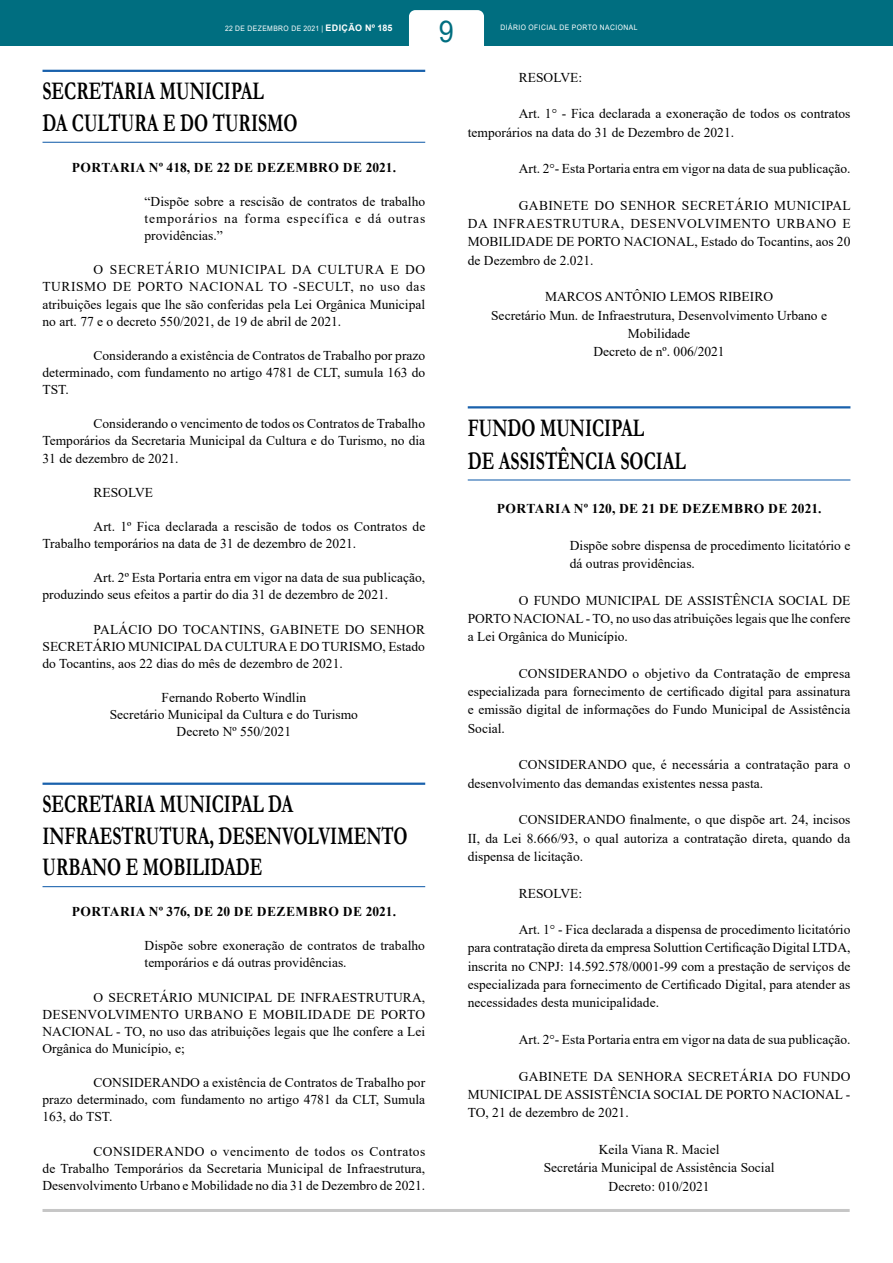
<style>
.page{position:relative;width:893px;height:1263px;background:#fff}
.page>*{position:absolute;margin:0;border:0;box-sizing:border-box;transform-origin:0 0}
.t1{font:30px "Arial";color:#006e80;scale:.9 1}
.t2{font:700 25.5px/31.5px "Garamond";color:#000;scale:.7 1}
.t3{font:13.5px/17.1px "Times New Roman";color:#000;text-align:justify}
.t4{font:700 13.5px "Times New Roman";letter-spacing:.035em;color:#000}
.t5{font:7.5px "Arial";letter-spacing:.065em;color:#fff;scale:.9 1}
.s1{font-weight:700;font-size:9px}
</style>
<div class="page">
<div style="left:0;top:0;width:893px;height:46px;background:#006e80"></div>
<div style="left:409px;top:10px;width:75px;height:57px;background:#fff;border-radius:6px"></div>
<hr style="left:43px;top:1209px;width:807px;height:3px;background:#c6c6c6">
<hr style="left:43px;top:70px;width:382px;height:2px;background:#1961ac">
<hr style="left:43px;top:142px;width:382px;height:1px;background:#1961ac">
<hr style="left:43px;top:782px;width:382px;height:3px;background:#1961ac">
<hr style="left:43px;top:886px;width:382px;height:1px;background:#1961ac">
<hr style="left:468px;top:406px;width:382px;height:2px;background:#1961ac">
<hr style="left:468px;top:479px;width:382px;height:1px;background:#1961ac">
<h1 class="t1" style="left:439px;top:11px;width:18px">9</h1>
<p class="t5" style="left:225px;top:24px;width:187px">22 DE DEZEMBRO DE 2021 | <span class="s1">EDIÇÃO Nº 185</span></p>
<p class="t5" style="left:501px;top:23px;width:154px">DIÁRIO OFICIAL DE PORTO NACIONAL</p>
<h2 class="t2" style="left:43px;top:76px;width:366px">SECRETARIA MUNICIPAL<br>DA CULTURA E DO TURISMO</h2>
<p class="t4" style="left:72px;top:158px;width:326px">PORTARIA Nº 418, DE 22 DE DEZEMBRO DE 2021.</p>
<p class="t3" style="left:145px;top:192px;width:282px">“Dispõe sobre a rescisão de contratos de trabalho temporários na forma específica e dá outras providências.”</p>
<p class="t3" style="left:43px;top:261px;width:384px;text-indent:51px">O SECRETÁRIO MUNICIPAL DA CULTURA E DO TURISMO DE PORTO NACIONAL TO -SECULT, no uso das atribuições legais que lhe são conferidas pela Lei Orgânica Municipal no art. 77 e o decreto 550/2021, de 19 de abril de 2021.</p>
<p class="t3" style="left:43px;top:346px;width:384px;text-indent:51px">Considerando a existência de Contratos de Trabalho por prazo determinado, com fundamento no artigo 4781 de CLT, sumula 163 do TST.</p>
<p class="t3" style="left:43px;top:415px;width:384px;text-indent:51px">Considerando o vencimento de todos os Contratos de Trabalho Temporários da Secretaria Municipal da Cultura e do Turismo, no dia 31 de dezembro de 2021.</p>
<p class="t3" style="left:94px;top:483px;width:61px">RESOLVE</p>
<p class="t3" style="left:43px;top:517px;width:384px;text-indent:51px">Art. 1º Fica declarada a rescisão de todos os Contratos de<br>Trabalho temporários na data de 31 de dezembro de 2021.</p>
<p class="t3" style="left:43px;top:569px;width:384px;text-indent:51px">Art. 2º Esta Portaria entra em vigor na data de sua publicação, produzindo seus efeitos a partir do dia 31 de dezembro de 2021.</p>
<p class="t3" style="left:43px;top:620px;width:384px;text-indent:51px">PALÁCIO DO TOCANTINS, GABINETE DO SENHOR SECRETÁRIO MUNICIPAL DA CULTURA E DO TURISMO, Estado do Tocantins, aos 22 dias do mês de dezembro de 2021.</p>
<p class="t3" style="left:110px;top:688px;width:250px;text-align:center">Fernando Roberto Windlin<br>Secretário Municipal da Cultura e do Turismo<br>Decreto Nº 550/2021</p>
<h2 class="t2" style="left:43px;top:789px;width:523px">SECRETARIA MUNICIPAL DA<br>INFRAESTRUTURA, DESENVOLVIMENTO<br>URBANO E MOBILIDADE</h2>
<p class="t4" style="left:72px;top:902px;width:326px">PORTARIA Nº 376, DE 20 DE DEZEMBRO DE 2021.</p>
<p class="t3" style="left:145px;top:937px;width:282px">Dispõe sobre exoneração de contratos de trabalho temporários e dá outras providências.</p>
<p class="t3" style="left:43px;top:988px;width:384px;text-indent:51px">O SECRETÁRIO MUNICIPAL DE INFRAESTRUTURA, DESENVOLVIMENTO URBANO E MOBILIDADE DE PORTO NACIONAL - TO, no uso das atribuições legais que lhe confere a Lei Orgânica do Município, e;</p>
<p class="t3" style="left:43px;top:1074px;width:384px;text-indent:51px">CONSIDERANDO a existência de Contratos de Trabalho por prazo determinado, com fundamento no artigo 4781 da CLT, Sumula 163, do TST.</p>
<p class="t3" style="left:43px;top:1142px;width:384px;text-indent:51px">CONSIDERANDO o vencimento de todos os Contratos de Trabalho Temporários da Secretaria Municipal de Infraestrutura, Desenvolvimento Urbano e Mobilidade no dia 31 de Dezembro de 2021.</p>
<p class="t3" style="left:519px;top:68px;width:65px">RESOLVE:</p>
<p class="t3" style="left:468px;top:104px;width:384px;line-height:18.3px;text-indent:51px">Art. 1° - Fica declarada a exoneração de todos os contratos temporários na data do 31 de Dezembro de 2021.</p>
<p class="t3" style="left:519px;top:160px;width:333px">Art. 2°- Esta Portaria entra em vigor na data de sua publicação.</p>
<p class="t3" style="left:468px;top:196px;width:385px;line-height:18.3px;text-indent:51px">GABINETE DO SENHOR SECRETÁRIO MUNICIPAL DA INFRAESTRUTURA, DESENVOLVIMENTO URBANO E MOBILIDADE DE PORTO NACIONAL, Estado do Tocantins, aos 20 de Dezembro de 2.021.</p>
<p class="t3" style="left:491px;top:287px;width:337px;line-height:18.3px;text-align:center">MARCOS ANTÔNIO LEMOS RIBEIRO<br>Secretário Mun. de Infraestrutura, Desenvolvimento Urbano e<br>Mobilidade<br>Decreto de nº. 006/2021</p>
<h2 class="t2" style="left:468px;top:412px;width:313px;line-height:32.7px">FUNDO MUNICIPAL<br>DE ASSISTÊNCIA SOCIAL</h2>
<p class="t4" style="left:497px;top:499px;width:326px">PORTARIA Nº 120, DE 21 DE DEZEMBRO DE 2021.</p>
<p class="t3" style="left:570px;top:536px;width:282px;line-height:18.3px">Dispõe sobre dispensa de procedimento licitatório e dá outras providências.</p>
<p class="t3" style="left:468px;top:590px;width:384px;line-height:18.3px;text-indent:51px">O FUNDO MUNICIPAL DE ASSISTÊNCIA SOCIAL DE PORTO NACIONAL - TO, no uso das atribuições legais que lhe confere a Lei Orgânica do Município.</p>
<p class="t3" style="left:468px;top:664px;width:384px;line-height:18.3px;text-indent:51px">CONSIDERANDO o objetivo da Contratação de empresa especializada para fornecimento de certificado digital para assinatura e emissão digital de informações do Fundo Municipal de Assistência Social.</p>
<p class="t3" style="left:468px;top:755px;width:384px;line-height:18.3px;text-indent:51px">CONSIDERANDO que, é necessária a contratação para o desenvolvimento das demandas existentes nessa pasta.</p>
<p class="t3" style="left:468px;top:810px;width:384px;line-height:18.3px;text-indent:51px">CONSIDERANDO finalmente, o que dispõe art. 24, incisos II, da Lei 8.666/93, o qual autoriza a contratação direta, quando da dispensa de licitação.</p>
<p class="t3" style="left:519px;top:884px;width:65px">RESOLVE:</p>
<p class="t3" style="left:468px;top:920px;width:384px;line-height:18.3px;text-indent:51px">Art. 1° - Fica declarada a dispensa de procedimento licitatório para contratação direta da empresa Soluttion Certificação Digital LTDA, inscrita no CNPJ: 14.592.578/0001-99 com a prestação de serviços de especializada para fornecimento de Certificado Digital, para atender as necessidades desta municipalidade.</p>
<p class="t3" style="left:519px;top:1030px;width:333px">Art. 2°- Esta Portaria entra em vigor na data de sua publicação.</p>
<p class="t3" style="left:468px;top:1066px;width:384px;line-height:18.3px;text-indent:51px">GABINETE DA SENHORA SECRETÁRIA DO FUNDO MUNICIPAL DE ASSISTÊNCIA SOCIAL DE PORTO NACIONAL - TO, 21 de dezembro de 2021.</p>
<p class="t3" style="left:544px;top:1139px;width:232px;line-height:18.5px;text-align:center">Keila Viana R. Maciel<br>Secretária Municipal de Assistência Social<br>Decreto: 010/2021</p>
</div>
